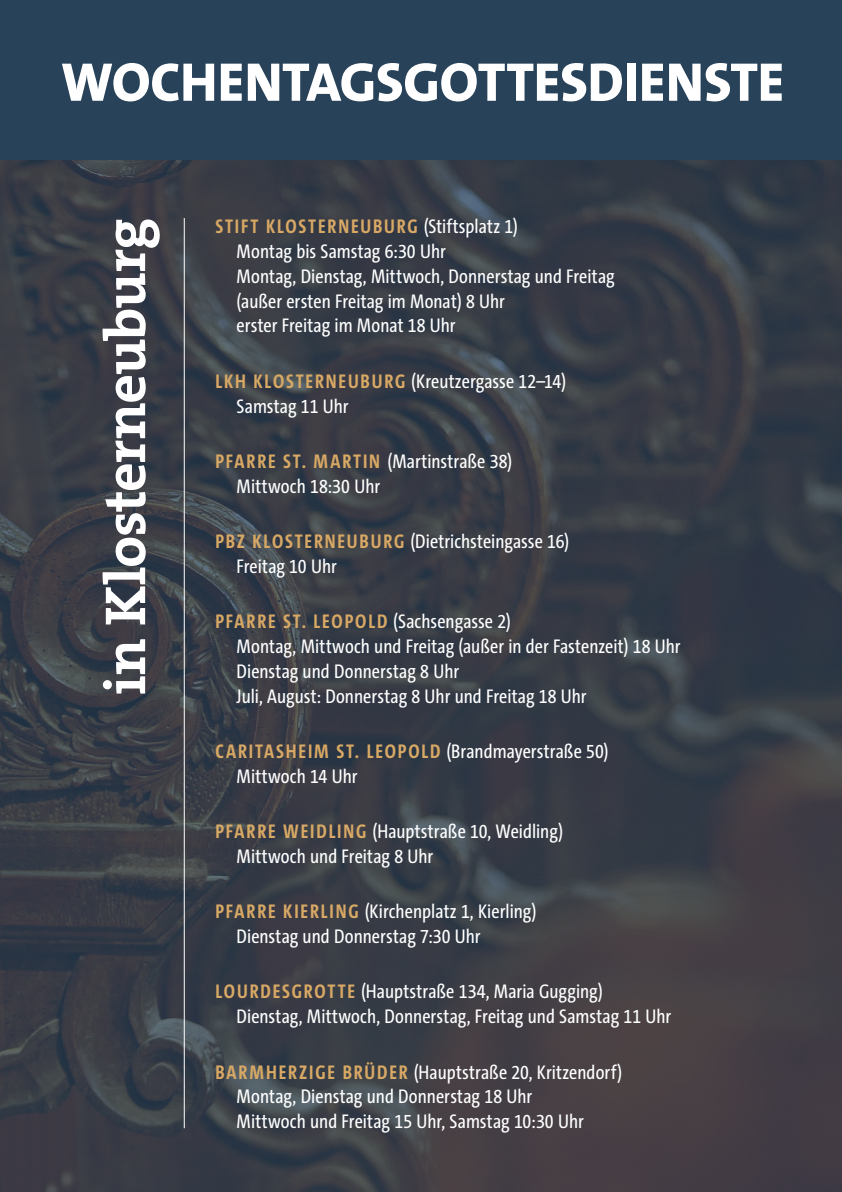
<style>
.page{position:relative;width:842px;height:1192px;background:#fff}
.page>*{position:absolute;margin:0;border:0;box-sizing:border-box;transform-origin:0 0}
.t1{font:700 58.2px "The Serif B W7";letter-spacing:-.02em;color:#fff}
.t2{font:800 55px "The Sans B W8";letter-spacing:-.005em;color:#fff}
.t3{font:19.95px/24.9px "The Sans Cd LF5 Plain";letter-spacing:.005em;color:#fff}
.s1{font-family:"The Sans Cd LF7";font-weight:700;color:#d8a865}
</style>
<div class="page">
<img style="left:0;top:159px;width:842px;height:1033px">
<div style="left:0;top:0;width:842px;height:159px;background:#284259"></div>
<hr style="left:184px;top:218px;width:1px;height:910px;background:#fff">
<p class="t2" style="left:61px;top:47px;width:725px">WOCHENTAGSGOTTESDIENSTE</p>
<p class="t1" style="left:87px;top:695px;width:478px;rotate:-90deg">in Klosterneuburg</p>
<p class="t3" style="left:237px;top:213px;width:380px;text-indent:-21px"><span class="s1">STIFT KLOSTERNEUBURG</span> (Stiftsplatz 1)<br>Montag bis Samstag 6:30 Uhr<br>Montag, Dienstag, Mittwoch, Donnerstag und Freitag (außer ersten Freitag im Monat) 8 Uhr<br>erster Freitag im Monat 18 Uhr</p>
<p class="t3" style="left:237px;top:368px;width:331px;text-indent:-21px"><span class="s1">LKH KLOSTERNEUBURG</span> (Kreutzergasse 12–14)<br>Samstag 11 Uhr</p>
<p class="t3" style="left:237px;top:448px;width:277px;text-indent:-21px"><span class="s1">PFARRE ST. MARTIN</span> (Martinstraße 38)<br>Mittwoch 18:30 Uhr</p>
<p class="t3" style="left:237px;top:528px;width:334px;text-indent:-21px"><span class="s1">PBZ KLOSTERNEUBURG</span> (Dietrichsteingasse 16)<br>Freitag 10 Uhr</p>
<p class="t3" style="left:237px;top:608px;width:445px;text-indent:-21px"><span class="s1">PFARRE ST. LEOPOLD</span> (Sachsengasse 2)<br>Montag, Mittwoch und Freitag (außer in der Fastenzeit) 18 Uhr Dienstag und Donnerstag 8 Uhr<br>Juli, August: Donnerstag 8 Uhr und Freitag 18 Uhr</p>
<p class="t3" style="left:237px;top:738px;width:374px;text-indent:-21px"><span class="s1">CARITASHEIM ST. LEOPOLD</span> (Brandmayerstraße 50)<br>Mittwoch 14 Uhr</p>
<p class="t3" style="left:237px;top:818px;width:328px;text-indent:-21px"><span class="s1">PFARRE WEIDLING</span> (Hauptstraße 10, Weidling)<br>Mittwoch und Freitag 8 Uhr</p>
<p class="t3" style="left:237px;top:898px;width:302px;text-indent:-21px"><span class="s1">PFARRE KIERLING</span> (Kirchenplatz 1, Kierling)<br>Dienstag und Donnerstag 7:30 Uhr</p>
<p class="t3" style="left:237px;top:979px;width:436px;text-indent:-21px"><span class="s1">LOURDESGROTTE</span> (Hauptstraße 134, Maria Gugging)<br>Dienstag, Mittwoch, Donnerstag, Freitag und Samstag 11 Uhr</p>
<p class="t3" style="left:237px;top:1059px;width:387px;text-indent:-21px"><span class="s1">BARMHERZIGE BRÜDER</span> (Hauptstraße 20, Kritzendorf)<br>Montag, Dienstag und Donnerstag 18 Uhr<br>Mittwoch und Freitag 15 Uhr, Samstag 10:30 Uhr</p>
</div>
